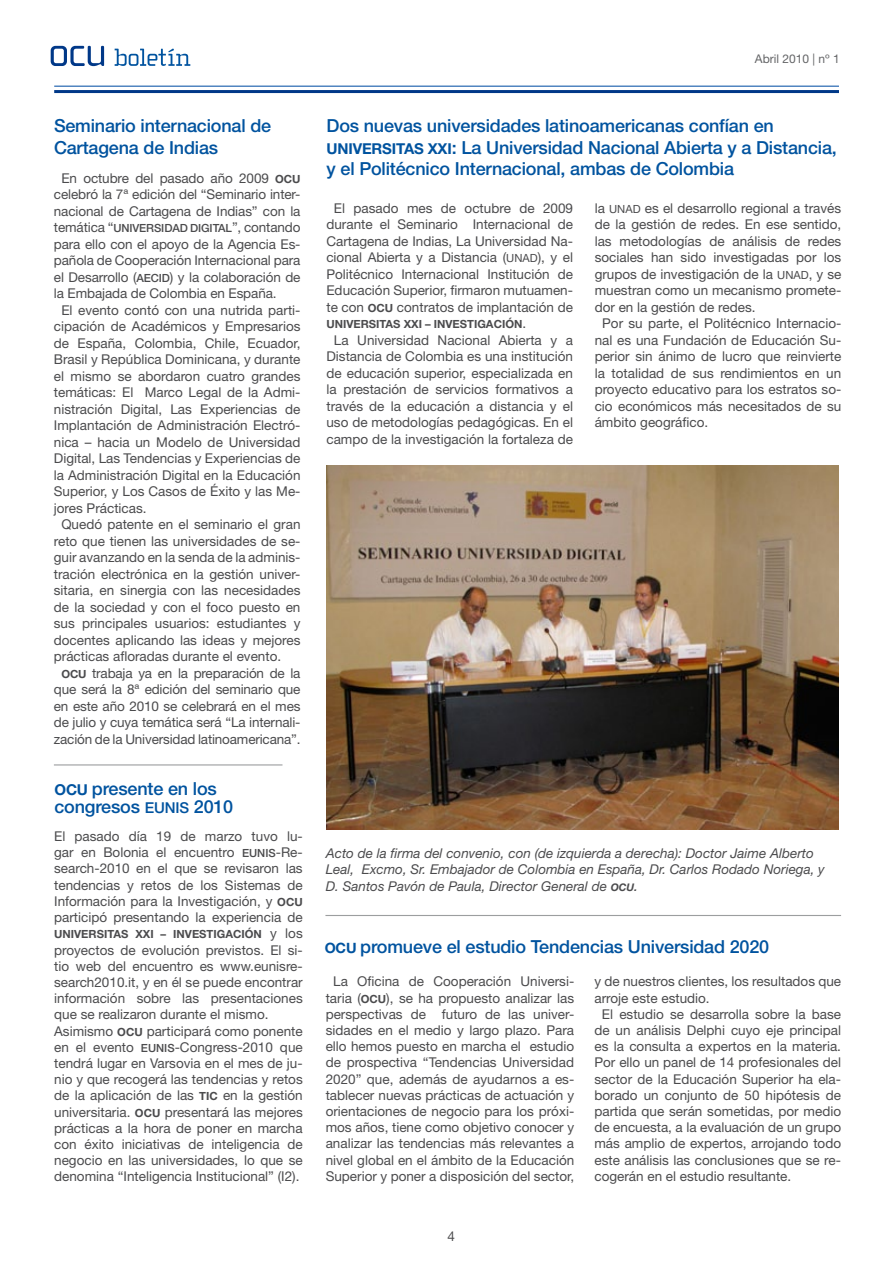
<style>
.page{position:relative;width:893px;height:1263px;background:#fff}
.page>*{position:absolute;margin:0;border:0;box-sizing:border-box;transform-origin:0 0}
.t1{font:500 18px/21.6px "Helvetica Neue";letter-spacing:-.01em;color:#00539f}
.t2{font:13.5px/16.2px "Helvetica Neue";color:#4b4b4d;text-align:center}
.t3{font:italic 13.5px/16.5px "Helvetica Neue";color:#4b4b4d}
.t4{font:12px "Helvetica Neue";color:#646567}
.t5{font:700 11.25px "Helvetica Neue";color:#4b4b4d}
.s1{font-weight:700;font-size:11.25px}
.s2{font-weight:500;font-size:11.25px}
.s3{font-weight:700;font-size:15px}
.s4{font-size:15px}
.s5{font-weight:400;font-size:13.5px}
.s6{font-size:11.25px}
.s7{font-weight:700;font-size:10.5px}
.s8{font-weight:700;font-size:14.25px}
</style>
<div class="page">
<hr style="left:54px;top:90px;width:785px;height:3px;background:#003888">
<hr style="left:54px;top:85px;width:785px;height:2px;background:#5185c0">
<img style="left:326px;top:466px;width:513px;height:364px">
<hr style="left:325px;top:915px;width:516px;height:1px;background:#9c9e9f">
<hr style="left:54px;top:764px;width:228px;height:1px;background:#9c9e9f">
<svg style="left:51px;top:46px;width:53px;height:20px"></svg>
<svg style="left:115px;top:49px;width:75px;height:17px"></svg>
<h1 class="t1" style="left:54px;top:115px;width:219px">Seminario internacional de<br>Cartagena de Indias</h1>
<p class="t2" style="left:61px;top:170px;width:241px">En octubre del pasado año 2009 <span class="s1">OCU</span></p>
<p class="t2" style="left:54px;top:186px;width:248px">celebró la 7ª edición del “Seminario inter-</p>
<p class="t2" style="left:54px;top:203px;width:248px">nacional de Cartagena de Indias” con la</p>
<p class="t2" style="left:54px;top:219px;width:248px">temática “<span class="s2">UNIVERSIDAD DIGITAL</span>”, contando</p>
<p class="t2" style="left:54px;top:236px;width:248px">para ello con el apoyo de la Agencia Es-</p>
<p class="t2" style="left:54px;top:252px;width:248px">pañola de Cooperación Internacional para</p>
<p class="t2" style="left:54px;top:269px;width:248px">el Desarrollo (<span class="s2">AECID</span>) y la colaboración de</p>
<p class="t2" style="left:54px;top:285px;width:224px">la Embajada de Colombia en España.</p>
<p class="t2" style="left:61px;top:302px;width:241px">El evento contó con una nutrida parti-</p>
<p class="t2" style="left:54px;top:318px;width:248px">cipación de Académicos y Empresarios</p>
<p class="t2" style="left:54px;top:335px;width:248px">de España, Colombia, Chile, Ecuador,</p>
<p class="t2" style="left:54px;top:351px;width:248px">Brasil y República Dominicana, y durante</p>
<p class="t2" style="left:54px;top:368px;width:248px">el mismo se abordaron cuatro grandes</p>
<p class="t2" style="left:54px;top:384px;width:248px">temáticas: El Marco Legal de la Admi-</p>
<p class="t2" style="left:54px;top:401px;width:248px">nistración Digital, Las Experiencias de</p>
<p class="t2" style="left:54px;top:417px;width:248px">Implantación de Administración Electró-</p>
<p class="t2" style="left:54px;top:434px;width:248px">nica – hacia un Modelo de Universidad</p>
<p class="t2" style="left:54px;top:450px;width:248px">Digital, Las Tendencias y Experiencias de</p>
<p class="t2" style="left:54px;top:467px;width:248px">la Administración Digital en la Educación</p>
<p class="t2" style="left:54px;top:483px;width:248px">Superior, y Los Casos de Éxito y las Me-</p>
<p class="t2" style="left:54px;top:500px;width:94px">jores Prácticas.</p>
<p class="t2" style="left:61px;top:516px;width:241px">Quedó patente en el seminario el gran</p>
<p class="t2" style="left:54px;top:533px;width:248px">reto que tienen las universidades de se-</p>
<p class="t2" style="left:54px;top:549px;width:248px">guir avanzando en la senda de la adminis-</p>
<p class="t2" style="left:54px;top:566px;width:248px">tración electrónica en la gestión univer-</p>
<p class="t2" style="left:54px;top:582px;width:248px">sitaria, en sinergia con las necesidades</p>
<p class="t2" style="left:54px;top:599px;width:248px">de la sociedad y con el foco puesto en</p>
<p class="t2" style="left:54px;top:615px;width:248px">sus principales usuarios: estudiantes y</p>
<p class="t2" style="left:54px;top:632px;width:248px">docentes aplicando las ideas y mejores</p>
<p class="t2" style="left:54px;top:648px;width:229px">prácticas afloradas durante el evento.</p>
<p class="t2" style="left:61px;top:665px;width:241px"><span class="s1">OCU</span> trabaja ya en la preparación de la</p>
<p class="t2" style="left:54px;top:681px;width:248px">que será la 8ª edición del seminario que</p>
<p class="t2" style="left:54px;top:698px;width:248px">en este año 2010 se celebrará en el mes</p>
<p class="t2" style="left:54px;top:714px;width:248px">de julio y cuya temática será “La internali-</p>
<p class="t2" style="left:54px;top:731px;width:248px">zación de la Universidad latinoamericana”.</p>
<h1 class="t1" style="left:54px;top:780px;width:180px;line-height:18px"><span class="s3">OCU</span> presente en los congresos <span class="s4">EUNIS</span> 2010</h1>
<p class="t2" style="left:54px;top:828px;width:250px;text-align:justify">El pasado día 19 de marzo tuvo lu&shy;gar en Bolonia el encuentro <span class="s2">EUNIS</span>-Re&shy;search-2010 en el que se revisaron las tendencias y retos de los Sistemas de Información para la Investigación, y <span class="s1">OCU </span>participó presentando la experiencia de</p>
<p class="t5" style="left:54px;top:927px;width:250px">UNIVERSITAS XXI – INVESTIGACIÓN <span class="s5">y los</span></p>
<p class="t2" style="left:54px;top:941px;width:250px;text-align:left">proyectos de evolución previstos. El si&shy;tio web del encuentro es www.eunisre&shy;search2010.it, y en él se puede encontrar información sobre las presentaciones que se realizaron durante el mismo.<br>Asimismo <span class="s1">OCU</span> participará como ponente en el evento <span class="s2">EUNIS</span>-Congress-2010 que tendrá lugar en Varsovia en el mes de ju&shy;nio y que recogerá las tendencias y retos de la aplicación de las <span class="s1">TIC</span> en la gestión universitaria. <span class="s1">OCU</span> presentará las mejores prácticas a la hora de poner en marcha con éxito iniciativas de inteligencia de negocio en las universidades, lo que se denomina “Inteligencia Institucional” (I2).</p>
<p class="t4" style="left:755px;top:51px;width:86px">Abril 2010 | nº 1</p>
<h1 class="t1" style="left:326px;top:115px;width:512px">Dos nuevas universidades latinoamericanas confían en<br><span class="s3">UNIVERSITAS XXI</span>: La Universidad Nacional Abierta y a Distancia, y el Politécnico Internacional, ambas de Colombia</h1>
<p class="t2" style="left:326px;top:199px;width:248px">El pasado mes de octubre de 2009 durante el Seminario Internacional de Cartagena de Indias, La Universidad Na&shy;cional Abierta y a Distancia (<span class="s6">UNAD</span>), y el Politécnico Internacional Institución de Educación Superior, firmaron mutuamen&shy;te con <span class="s1">OCU</span> contratos de implantación de</p>
<p class="t5" style="left:326px;top:317px;width:201px">UNIVERSITAS XXI – INVESTIGACIÓN<span class="s5">.</span></p>
<p class="t2" style="left:326px;top:331px;width:248px">La Universidad Nacional Abierta y a Distancia de Colombia es una institución de educación superior, especializada en la prestación de servicios formativos a través de la educación a distancia y el uso de metodologías pedagógicas. En el campo de la investigación la fortaleza de</p>
<p class="t2" style="left:595px;top:199px;width:248px">la <span class="s6">UNAD</span> es el desarrollo regional a través</p>
<p class="t2" style="left:595px;top:216px;width:248px">de la gestión de redes. En ese sentido,</p>
<p class="t2" style="left:595px;top:232px;width:248px">las metodologías de análisis de redes</p>
<p class="t2" style="left:595px;top:249px;width:248px">sociales han sido investigadas por los</p>
<p class="t2" style="left:595px;top:265px;width:248px">grupos de investigación de la <span class="s6">UNAD</span>, y se</p>
<p class="t2" style="left:595px;top:282px;width:248px">muestran como un mecanismo promete-</p>
<p class="t2" style="left:595px;top:298px;width:162px">dor en la gestión de redes.</p>
<p class="t2" style="left:602px;top:315px;width:241px">Por su parte, el Politécnico Internacio-</p>
<p class="t2" style="left:595px;top:331px;width:248px">nal es una Fundación de Educación Su-</p>
<p class="t2" style="left:595px;top:348px;width:248px">perior sin ánimo de lucro que reinvierte</p>
<p class="t2" style="left:595px;top:364px;width:248px">la totalidad de sus rendimientos en un</p>
<p class="t2" style="left:595px;top:381px;width:248px">proyecto educativo para los estratos so-</p>
<p class="t2" style="left:595px;top:397px;width:248px">cio económicos más necesitados de su</p>
<p class="t2" style="left:595px;top:414px;width:115px">ámbito geográfico.</p>
<p class="t3" style="left:326px;top:845px;width:500px">Acto de la firma del convenio, con (de izquierda a derecha): Doctor Jaime Alberto<br>Leal, Excmo, Sr. Embajador de Colombia en España, Dr. Carlos Rodado Noriega, y<br>D. Santos Pavón de Paula, Director General de <span class="s7">OCU.</span></p>
<h1 class="t1" style="left:325px;top:935px;width:446px"><span class="s8">OCU</span> promueve el estudio Tendencias Universidad 2020</h1>
<p class="t2" style="left:326px;top:973px;width:250px">La Oficina de Cooperación Universi&shy;taria (<span class="s1">OCU</span>), se ha propuesto analizar las perspectivas de futuro de las univer&shy;sidades en el medio y largo plazo. Para ello hemos puesto en marcha el estudio de prospectiva “Tendencias Universidad 2020” que, además de ayudarnos a es&shy;tablecer nuevas prácticas de actuación y orientaciones de negocio para los próxi&shy;mos años, tiene como objetivo conocer y analizar las tendencias más relevantes a nivel global en el ámbito de la Educación Superior y poner a disposición del sector,</p>
<p class="t2" style="left:594px;top:973px;width:248px">y de nuestros clientes, los resultados que</p>
<p class="t2" style="left:594px;top:989px;width:117px">arroje este estudio.</p>
<p class="t2" style="left:602px;top:1006px;width:241px">El estudio se desarrolla sobre la base</p>
<p class="t2" style="left:594px;top:1022px;width:248px">de un análisis Delphi cuyo eje principal</p>
<p class="t2" style="left:594px;top:1038px;width:248px">es la consulta a expertos en la materia.</p>
<p class="t2" style="left:594px;top:1054px;width:248px">Por ello un panel de 14 profesionales del</p>
<p class="t2" style="left:594px;top:1070px;width:248px">sector de la Educación Superior ha ela-</p>
<p class="t2" style="left:594px;top:1087px;width:248px">borado un conjunto de 50 hipótesis de</p>
<p class="t2" style="left:594px;top:1103px;width:248px">partida que serán sometidas, por medio</p>
<p class="t2" style="left:594px;top:1119px;width:248px">de encuesta, a la evaluación de un grupo</p>
<p class="t2" style="left:594px;top:1135px;width:248px">más amplio de expertos, arrojando todo</p>
<p class="t2" style="left:594px;top:1151px;width:248px">este análisis las conclusiones que se re-</p>
<p class="t2" style="left:594px;top:1168px;width:198px">cogerán en el estudio resultante.</p>
<p class="t2" style="left:448px;top:1228px;width:9px">4</p>
</div>
